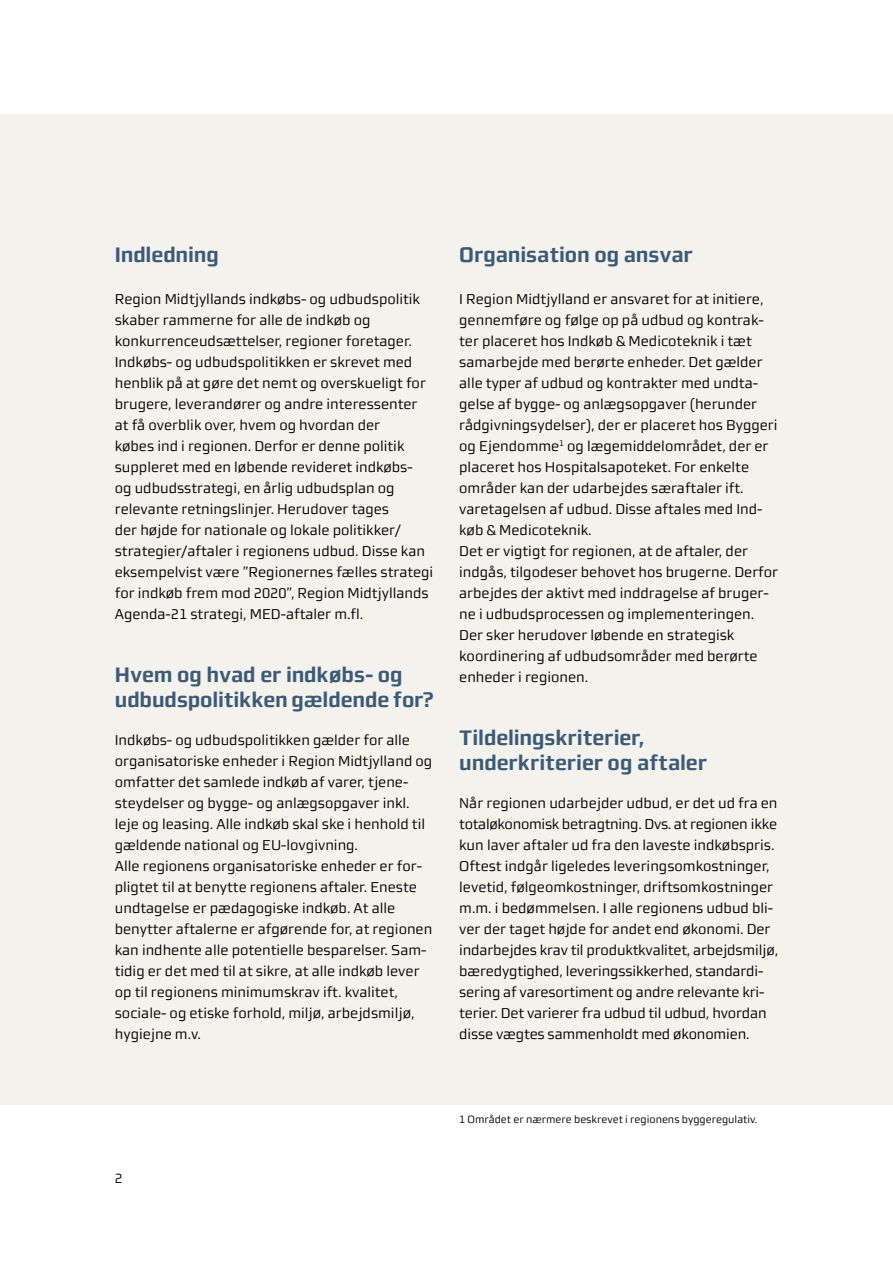
<style>
.page{position:relative;width:893px;height:1263px;background:#fff}
.page>*{position:absolute;margin:0;border:0;box-sizing:border-box;transform-origin:0 0}
.rub3{font:700 21px/25.5px "midtsans";letter-spacing:-.005em;color:#3c5b76}
.bt{font:14.25px/21px "midtsans";color:#000}
.rub3-2{font:14.25px/21px "midtsans";color:#000}
.t1{font:13.5px "midtsans";color:#000}
.bt-2{font:10.5px "midtsans";color:#000}
</style>
<div class="page">
<div style="left:0;top:115px;width:892px;height:990px;background:#f4f2ed"></div>
<p class="rub3" style="left:115px;top:242px;width:106px">Indledning</p>
<p class="rub3-2" style="left:115px;top:288px;width:320px">Region Midtjyllands indkøbs- og udbudspolitik skaber rammerne for alle de indkøb og konkurrenceudsættelser, regioner foretager.<br>Indkøbs- og udbudspolitikken er skrevet med henblik på at gøre det nemt og overskueligt for brugere, leverandører og andre interessenter at få overblik over, hvem og hvordan der<br>købes ind i regionen. Derfor er denne politik suppleret med en løbende revideret indkøbs-<br>og udbudsstrategi, en årlig udbudsplan og relevante retningslinjer. Herudover tages<br>der højde for nationale og lokale politikker/ strategier/aftaler i regionens udbud. Disse kan eksempelvist være ”Regionernes fælles strategi for indkøb frem mod 2020”, Region Midtjyllands Agenda-21 strategi, MED-aftaler m.fl.</p>
<p class="rub3" style="left:115px;top:662px;width:320px">Hvem og hvad er indkøbs- og udbudspolitikken gældende for?</p>
<p class="bt" style="left:115px;top:729px;width:319px">Indkøbs- og udbudspolitikken gælder for alle organisatoriske enheder i Region Midtjylland og omfatter det samlede indkøb af varer, tjene&shy;steydelser og bygge- og anlægsopgaver inkl. leje og leasing. Alle indkøb skal ske i henhold til gældende national og EU-lovgivning.</p>
<p class="bt" style="left:115px;top:855px;width:319px">Alle regionens organisatoriske enheder er for&shy;pligtet til at benytte regionens aftaler. Eneste undtagelse er pædagogiske indkøb. At alle benytter aftalerne er afgørende for, at regionen kan indhente alle potentielle besparelser. Sam&shy;tidig er det med til at sikre, at alle indkøb lever op til regionens minimumskrav ift. kvalitet,</p>
<p class="bt" style="left:115px;top:1002px;width:301px">sociale- og etiske forhold, miljø, arbejdsmiljø, hygiejne m.v.</p>
<p class="rub3" style="left:459px;top:242px;width:235px">Organisation og ansvar</p>
<p class="bt" style="left:459px;top:288px;width:320px">I Region Midtjylland er ansvaret for at initiere, gennemføre og følge op på udbud og kontrak&shy;ter placeret hos Indkøb &amp; Medicoteknik i tæt samarbejde med berørte enheder. Det gælder alle typer af udbud og kontrakter med undta&shy;gelse af bygge- og anlægsopgaver (herunder rådgivningsydelser), der er placeret hos Byggeri og Ejendomme<sup>1</sup> og lægemiddelområdet, der er placeret hos Hospitalsapoteket. For enkelte</p>
<p class="bt" style="left:459px;top:477px;width:286px">områder kan der udarbejdes særaftaler ift.</p>
<p class="bt" style="left:459px;top:498px;width:305px">varetagelsen af udbud. Disse aftales med Ind&shy;køb &amp; Medicoteknik.</p>
<p class="bt" style="left:459px;top:540px;width:320px">Det er vigtigt for regionen, at de aftaler, der indgås, tilgodeser behovet hos brugerne. Derfor arbejdes der aktivt med inddragelse af bruger&shy;ne i udbudsprocessen og implementeringen.</p>
<p class="bt" style="left:459px;top:624px;width:300px">Der sker herudover løbende en strategisk koordinering af udbudsområder med berørte enheder i regionen.</p>
<p class="rub3" style="left:459px;top:725px;width:249px">Tildelingskriterier, underkriterier og aftaler</p>
<p class="bt" style="left:459px;top:792px;width:320px">Når regionen udarbejder udbud, er det ud fra en totaløkonomisk betragtning. Dvs. at regionen ikke kun laver aftaler ud fra den laveste indkøbspris.<br>Oftest indgår ligeledes leveringsomkostninger, levetid, følgeomkostninger, driftsomkostninger m.m. i bedømmelsen. I alle regionens udbud bli&shy;ver der taget højde for andet end økonomi. Der indarbejdes krav til produktkvalitet, arbejdsmiljø, bæredygtighed, leveringssikkerhed, standardi&shy;sering af varesortiment og andre relevante kri&shy;terier. Det varierer fra udbud til udbud, hvordan disse vægtes sammenholdt med økonomien.</p>
<p class="t1" style="left:115px;top:1170px;width:9px">2</p>
<p class="bt-2" style="left:459px;top:1113px;width:300px">1 Området er nærmere beskrevet i regionens byggeregulativ.</p>
</div>
